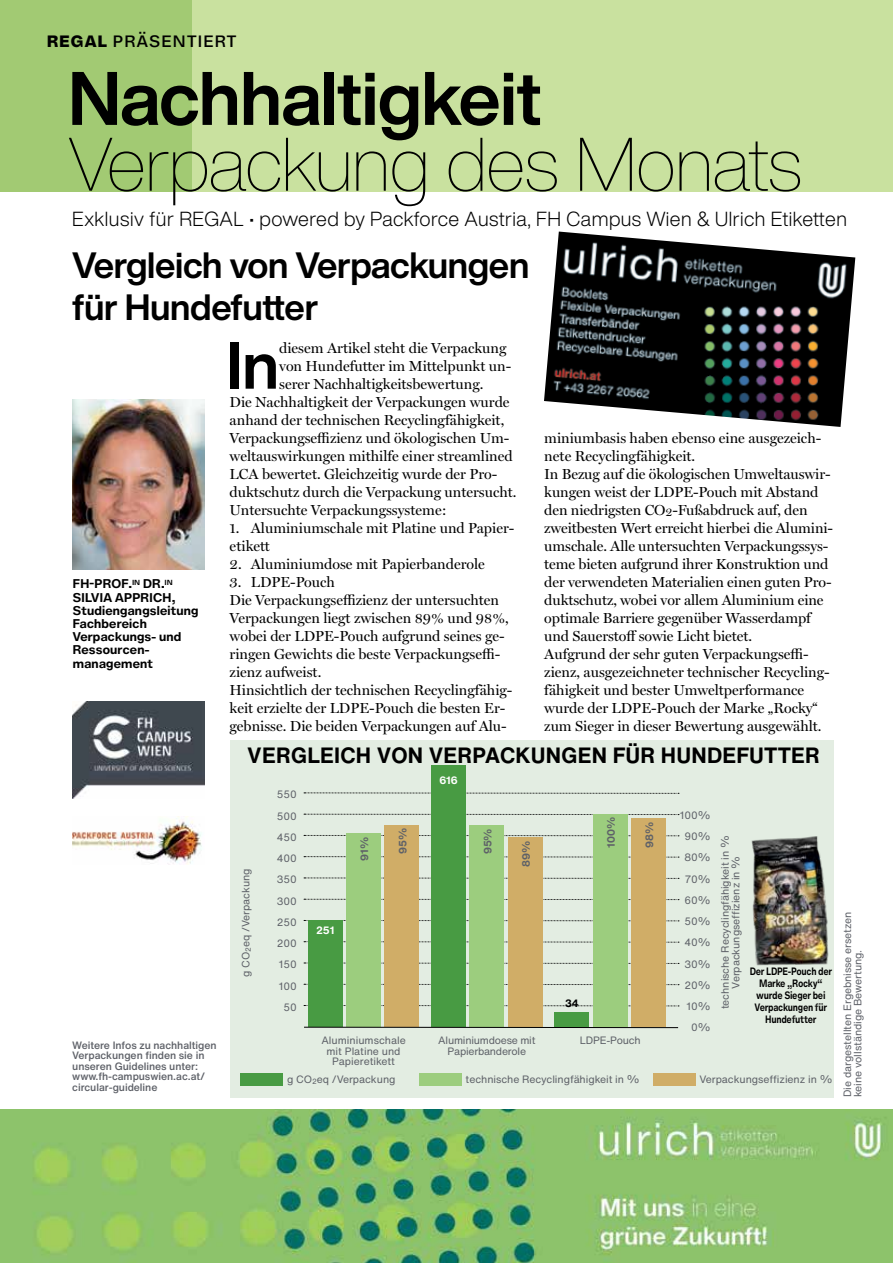
<style>
.page{position:relative;width:893px;height:1263px;background:#fff}
.page>*{position:absolute;margin:0;border:0;box-sizing:border-box;transform-origin:0 0}
.t1{font:100 74.4px "Helvetica Now Display";letter-spacing:-.01em;color:#000}
.t2{font:700 74.4px "Helvetica Now Display";letter-spacing:-.01em;color:#000}
.t3{font:700 65.25px "Helvetica Now Display";color:#000}
.t4{font:700 36px/42px "Helvetica Now Display";letter-spacing:-.01em;color:#000}
.t5{font:700 21.75px "Helvetica Now Text";letter-spacing:.01em;color:#000}
.t6{font:300 20.1px "Helvetica Now Display";letter-spacing:.025em;color:#000}
.t7{font:500 15px "Helvetica Now Micro";letter-spacing:.04em;color:#000}
.t8{font:14.7px/18px "Miller Display";color:#000}
.t9{font:700 11.55px/13.2px "Helvetica Now Micro";letter-spacing:-.04em;color:#000}
.t10{font:10.5px/21.3px "Helvetica Now Text";letter-spacing:-.005em;color:#5e6168;text-align:center}
.t11{font:500 10.5px/10.5px "Helvetica Now Text";letter-spacing:-.005em;color:#5e6168}
.t12{font:700 10.5px "Helvetica Now Text";letter-spacing:-.005em;color:#5e6168}
.t13{font:700 10.5px "Helvetica Now Text";letter-spacing:-.005em;color:#fff}
.t14{font:700 10.5px "Helvetica Now Text";color:#000}
.t15{font:700 9.75px/12px "Helvetica Now Micro";letter-spacing:-.04em;color:#000;text-align:center;scale:.8 1}
.s1{font-weight:800}
</style>
<div class="page">
<div style="left:0;top:0;width:893px;height:191px;background:#c9e19f"></div>
<div style="left:0;top:0;width:191px;height:191px;background:#a2ca73"></div>
<img style="left:73px;top:400px;width:131px;height:170px">
<img style="left:0;top:1110px;width:893px;height:153px">
<img style="left:73px;top:816px;width:129px;height:49px">
<img style="left:73px;top:702px;width:131px;height:97px">
<img style="left:544px;top:232px;width:311px;height:195px">
<div style="left:230px;top:740px;width:603px;height:357px;background:#e3ede2"></div>
<svg style="left:304px;top:1005px;width:375px;height:2px"></svg>
<svg style="left:304px;top:984px;width:375px;height:1px"></svg>
<svg style="left:304px;top:963px;width:375px;height:1px"></svg>
<svg style="left:304px;top:941px;width:375px;height:2px"></svg>
<svg style="left:304px;top:920px;width:375px;height:2px"></svg>
<svg style="left:304px;top:899px;width:375px;height:1px"></svg>
<svg style="left:304px;top:878px;width:375px;height:1px"></svg>
<svg style="left:304px;top:856px;width:375px;height:2px"></svg>
<svg style="left:304px;top:835px;width:375px;height:1px"></svg>
<svg style="left:304px;top:814px;width:375px;height:1px"></svg>
<svg style="left:304px;top:793px;width:375px;height:1px"></svg>
<div style="left:308px;top:920px;width:34px;height:107px;background:#489b43"></div>
<div style="left:347px;top:833px;width:34px;height:194px;background:#9ccd7e"></div>
<div style="left:593px;top:814px;width:34px;height:213px;background:#9ccd7e"></div>
<div style="left:470px;top:825px;width:34px;height:202px;background:#9ccd7e"></div>
<div style="left:385px;top:825px;width:34px;height:202px;background:#d0ad67"></div>
<div style="left:555px;top:1012px;width:34px;height:15px;background:#489b43"></div>
<div style="left:432px;top:765px;width:34px;height:262px;background:#489b43"></div>
<div style="left:508px;top:838px;width:34px;height:189px;background:#d0ad67"></div>
<div style="left:631px;top:819px;width:34px;height:208px;background:#d0ad67"></div>
<div style="left:240px;top:1073px;width:43px;height:13px;background:#489b43"></div>
<div style="left:653px;top:1073px;width:42px;height:13px;background:#d0ad67"></div>
<div style="left:419px;top:1073px;width:42px;height:13px;background:#9ccd7e"></div>
<hr style="left:304px;top:1027px;width:374px;height:1px;background:#000">
<img style="left:751px;top:836px;width:78px;height:130px">
<p class="t7" style="left:47px;top:31px;width:191px"><span class="s1">REGAL</span> PRÄSENTIERT</p>
<h1 class="t2" style="left:68px;top:47px;width:475px">Nachhaltigkeit</h1>
<h1 class="t1" style="left:68px;top:114px;width:736px">Verpackung des Monats</h1>
<h3 class="t6" style="left:72px;top:205px;width:776px">Exklusiv für REGAL • powered by Packforce Austria, FH Campus Wien &amp; Ulrich Etiketten</h3>
<h3 class="t4" style="left:72px;top:244px;width:459px">Vergleich von Verpackungen für Hundefutter</h3>
<p class="t9" style="left:73px;top:577px;width:128px">FH-PROF.<sup>IN</sup> DR.<sup>IN<br></sup>SILVIA APPRICH,<br>Studiengangsleitung<br>Fachbereich<br>Verpackungs- und<br>Ressourcen&shy;management</p>
<h2 class="t3" style="left:226px;top:320px;width:55px">In</h2>
<p class="t8" style="left:279px;top:339px;width:229px">diesem Artikel steht die Verpackung</p>
<p class="t8" style="left:279px;top:357px;width:234px">von Hundefutter im Mittelpunkt un-</p>
<p class="t8" style="left:279px;top:375px;width:206px">serer Nachhaltigkeitsbewertung.</p>
<p class="t8" style="left:230px;top:393px;width:281px">Die Nachhaltigkeit der Verpackungen wurde</p>
<p class="t8" style="left:230px;top:411px;width:276px">anhand der technischen Recyclingfähigkeit,</p>
<p class="t8" style="left:230px;top:429px;width:281px">Verpackungseffizienz und ökologischen Um-</p>
<p class="t8" style="left:230px;top:447px;width:285px">weltauswirkungen mithilfe einer streamlined</p>
<p class="t8" style="left:230px;top:465px;width:269px">LCA bewertet. Gleichzeitig wurde der Pro-</p>
<p class="t8" style="left:230px;top:483px;width:288px">duktschutz durch die Verpackung untersucht.</p>
<p class="t8" style="left:230px;top:501px;width:219px">Untersuchte Verpackungssysteme:</p>
<p class="t8" style="left:230px;top:519px;width:286px">1. Aluminiumschale mit Platine und Papier&shy;etikett</p>
<p class="t8" style="left:230px;top:555px;width:257px">2. Aluminiumdose mit Papierbanderole</p>
<p class="t8" style="left:230px;top:573px;width:284px">3. LDPE-Pouch<br>Die Verpackungseffizienz der untersuchten Verpackungen liegt zwischen 89% und 98%, wobei der LDPE-Pouch aufgrund seines ge&shy;ringen Gewichts die beste Verpackungseffi&shy;zienz aufweist.<br>Hinsichtlich der technischen Recyclingfähig&shy;keit erzielte der LDPE-Pouch die besten Er&shy;gebnisse. Die beiden Verpackungen auf Alu-</p>
<p class="t8" style="left:544px;top:429px;width:290px">miniumbasis haben ebenso eine ausgezeich&shy;nete Recyclingfähigkeit.<br>In Bezug auf die ökologischen Umweltauswir&shy;kungen weist der LDPE-Pouch mit Abstand den niedrigsten CO<sub>2</sub>-Fußabdruck auf, den zweitbesten Wert erreicht hierbei die Alumini&shy;umschale. Alle untersuchten Verpackungssys&shy;teme bieten aufgrund ihrer Konstruktion und der verwendeten Materialien einen guten Pro&shy;duktschutz, wobei vor allem Aluminium eine optimale Barriere gegenüber Wasserdampf und Sauerstoff sowie Licht bietet.<br>Aufgrund der sehr guten Verpackungseffi&shy;zienz, ausgezeichneter technischer Recycling&shy;fähigkeit und bester Umweltperformance wurde der LDPE-Pouch der Marke „Rocky“ zum Sieger in dieser Bewertung ausgewählt.</p>
<h3 class="t5" style="left:247px;top:739px;width:574px">VERGLEICH VON VERPACKUNGEN FÜR HUNDEFUTTER</h3>
<p class="t11" style="left:72px;top:1040px;width:146px">Weitere Infos zu nachhaltigen<br>Verpackungen finden sie in unseren Guidelines unter: www.fh-campuswien.ac.at/ circular-guideline</p>
<p class="t10" style="left:235px;top:977px;width:110px;rotate:-90deg">g CO<sub>2</sub>eq /Verpackung</p>
<p class="t10" style="left:277px;top:783px;width:22px;text-align:right">550<br>500<br>450<br>400<br>350<br>300<br>250<br>200<br>150<br>100<br>50</p>
<p class="t13" style="left:316px;top:922px;width:20px">251</p>
<p class="t12" style="left:356px;top:860px;width:25px;rotate:-90deg">91%</p>
<p class="t12" style="left:395px;top:854px;width:28px;rotate:-90deg">95%</p>
<p class="t13" style="left:439px;top:772px;width:20px">616</p>
<p class="t12" style="left:480px;top:854px;width:28px;rotate:-90deg">95%</p>
<p class="t12" style="left:603px;top:848px;width:32px;rotate:-90deg">100%</p>
<p class="t12" style="left:641px;top:848px;width:28px;rotate:-90deg">98%</p>
<p class="t12" style="left:518px;top:867px;width:28px;rotate:-90deg">89%</p>
<p class="t14" style="left:565px;top:995px;width:15px">34</p>
<p class="t10" style="left:321px;top:1035px;width:86px;line-height:10.5px">Aluminiumschale mit Platine und<br>Papieretikett</p>
<p class="t10" style="left:438px;top:1035px;width:99px;line-height:10.5px">Aluminiumdoese mit<br>Papierbanderole</p>
<p class="t10" style="left:580px;top:1029px;width:62px">LDPE-Pouch</p>
<p class="t10" style="left:680px;top:804px;width:32px;text-align:right">100%<br>90%<br>80%<br>70%<br>60%<br>50%<br>40%<br>30%<br>20%<br>10%<br>0%</p>
<p class="t10" style="left:720px;top:1009px;width:175px;line-height:10.5px;rotate:-90deg">technische Recyclingfähigkeit in %<br>Verpackungseffizienz in %</p>
<p class="t15" style="left:750px;top:965px;width:105px">Der LDPE-Pouch der<br>Marke „Rocky“ wurde Sieger bei<br>Verpackungen für<br>Hundefutter</p>
<p class="t10" style="left:287px;top:1068px;width:110px">g CO<sub>2</sub>eq /Verpackung</p>
<p class="t10" style="left:466px;top:1068px;width:175px">technische Recyclingfähigkeit in %</p>
<p class="t10" style="left:699px;top:1068px;width:134px">Verpackungseffizienz in %</p>
<p class="t10" style="left:842px;top:1097px;width:187px;line-height:10.5px;text-align:left;rotate:-90deg">Die dargestellten Ergebnisse ersetzen keine vollständige Bewertung.</p>
</div>
